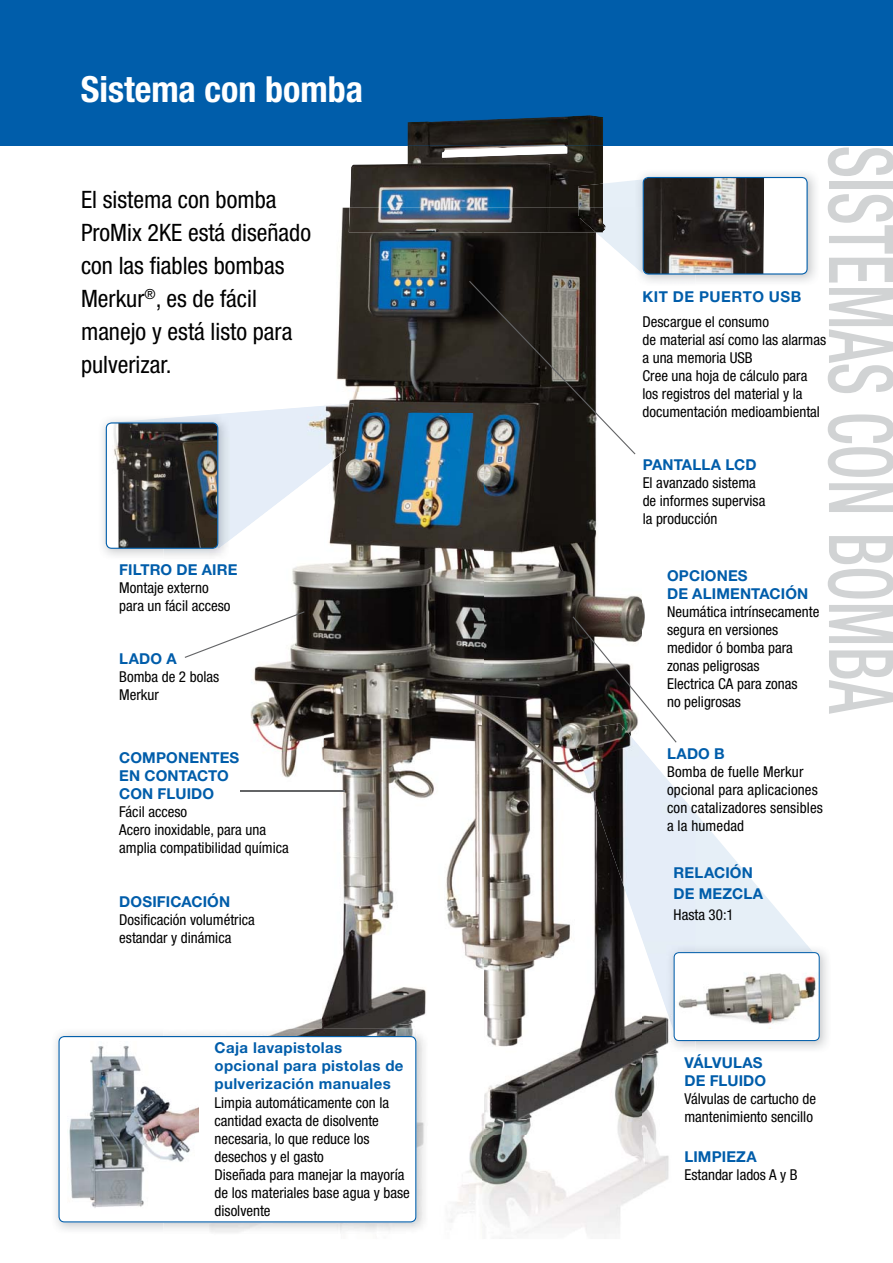
<style>
.page{position:relative;width:893px;height:1263px;background:#fff}
.page>*{position:absolute;margin:0;border:0;box-sizing:border-box;transform-origin:0 0}
.t1{font:500 condensed 90px "Helvetica Neue LT Std";color:#d1d3d4;scale:.7 1}
.t2{font:700 condensed 36px "Helvetica Neue LT Std";color:#fff}
.t3{font:condensed 24px/33px "Helvetica Neue LT Std";color:#000}
.t4{font:condensed 15px/18px "Helvetica Neue LT Std";color:#000}
.t5{font:700 15px/18px "Helvetica Neue LT Std";letter-spacing:.015em;color:#005daa}
.t6{font:700 15px "Helvetica Neue LT Std";letter-spacing:.035em;color:#005daa}
</style>
<div class="page">
<svg style="left:695px;top:813px;width:112px;height:132px;fill:#eaf1f8"></svg>
<img style="left:336px;top:208px;width:146px;height:206px">
<img style="left:482px;top:232px;width:160px;height:1007px">
<img style="left:323px;top:414px;width:160px;height:619px">
<img style="left:240px;top:564px;width:83px;height:465px">
<img style="left:642px;top:1015px;width:27px;height:179px">
<img style="left:449px;top:1033px;width:34px;height:206px">
<img style="left:570px;top:723px;width:125px;height:287px">
<div style="left:0;top:0;width:893px;height:145px;background:#005daa"></div>
<hr style="left:240px;top:790px;width:105px;height:1px;background:#636466">
<svg style="left:469px;top:281px;width:166px;height:173px"></svg>
<img style="left:102px;top:424px;width:122px;height:132px">
<svg style="left:106px;top:403px;width:248px;height:146px"></svg>
<img style="left:695px;top:945px;width:118px;height:7px">
<img style="left:666px;top:1032px;width:29px;height:20px">
<img style="left:666px;top:945px;width:29px;height:87px">
<svg style="left:674px;top:952px;width:146px;height:89px"></svg>
<img style="left:350px;top:145px;width:253px;height:63px">
<img style="left:349px;top:208px;width:230px;height:24px">
<img style="left:407px;top:115px;width:196px;height:30px">
<img style="left:388px;top:216px;width:191px;height:1px">
<svg style="left:573px;top:616px;width:104px;height:127px"></svg>
<svg style="left:185px;top:611px;width:120px;height:47px"></svg>
<img style="left:635px;top:275px;width:60px;height:11px">
<svg style="left:579px;top:177px;width:229px;height:98px"></svg>
<img style="left:55px;top:1029px;width:373px;height:204px">
<svg style="left:58px;top:1036px;width:358px;height:186px"></svg>
<svg style="left:67px;top:1041px;width:133px;height:173px"></svg>
<img style="left:68px;top:1041px;width:131px;height:172px">
<h2 class="t2" style="left:81px;top:76px;width:284px">Sistema con bomba</h2>
<h3 class="t3" style="left:81px;top:185px;width:232px">El sistema con bomba<br>ProMix 2KE está diseñado con las fiables bombas<br>Merkur<sup>®</sup>, es de fácil manejo y está listo para pulverizar.</h3>
<p class="t5" style="left:119px;top:562px;width:120px">FILTRO DE AIRE</p>
<p class="t4" style="left:119px;top:579px;width:113px">Montaje externo para un fácil acceso</p>
<p class="t5" style="left:119px;top:651px;width:59px">LADO A</p>
<p class="t4" style="left:119px;top:669px;width:101px">Bomba de 2 bolas<br>Merkur</p>
<p class="t5" style="left:119px;top:749px;width:122px">COMPONENTES<br>EN CONTACTO<br>CON FLUIDO</p>
<p class="t4" style="left:119px;top:803px;width:171px">Fácil acceso<br>Acero inoxidable, para una amplia compatibilidad química</p>
<p class="t5" style="left:119px;top:894px;width:112px">DOSIFICACIÓN</p>
<p class="t4" style="left:119px;top:912px;width:137px">Dosificación volumétrica estandar y dinámica</p>
<p class="t5" style="left:215px;top:1039px;width:190px">Caja lavapistolas opcional para pistolas de pulverización manuales</p>
<p class="t4" style="left:215px;top:1094px;width:197px">Limpia automáticamente con la cantidad exacta de disolvente necesaria, lo que reduce los desechos y el gasto<br>Diseñada para manejar la mayoría de los materiales base agua y base disolvente</p>
<h1 class="t1" style="left:893px;top:145px;width:813px;rotate:90deg">SISTEMAS CON BOMBA</h1>
<p class="t6" style="left:642px;top:292px;width:160px">KIT DE PUERTO USB</p>
<p class="t4" style="left:642px;top:314px;width:185px">Descargue el consumo<br>de material así como las alarmas a una memoria USB<br>Cree una hoja de cálculo para los registros del material y la documentación medioambiental</p>
<p class="t5" style="left:643px;top:457px;width:115px">PANTALLA LCD</p>
<p class="t4" style="left:643px;top:475px;width:124px">El avanzado sistema de informes supervisa la producción</p>
<p class="t5" style="left:667px;top:568px;width:143px">OPCIONES<br>DE ALIMENTACIÓN</p>
<p class="t4" style="left:667px;top:604px;width:154px">Neumática intrínsecamente segura en versiones medidor ó bomba para zonas peligrosas<br>Electrica CA para zonas<br>no peligrosas</p>
<p class="t5" style="left:667px;top:745px;width:59px">LADO B</p>
<p class="t4" style="left:667px;top:763px;width:157px">Bomba de fuelle Merkur opcional para aplicaciones con catalizadores sensibles a la humedad</p>
<p class="t5" style="left:674px;top:864px;width:91px;line-height:21px">RELACIÓN<br>DE MEZCLA</p>
<p class="t4" style="left:674px;top:907px;width:62px">Hasta 30:1</p>
<p class="t5" style="left:684px;top:1055px;width:83px">VÁLVULAS<br>DE FLUIDO</p>
<p class="t4" style="left:684px;top:1091px;width:133px">Válvulas de cartucho de mantenimiento sencillo</p>
<p class="t5" style="left:684px;top:1149px;width:74px">LIMPIEZA</p>
<p class="t4" style="left:684px;top:1167px;width:115px">Estandar lados A y B</p>
</div>
